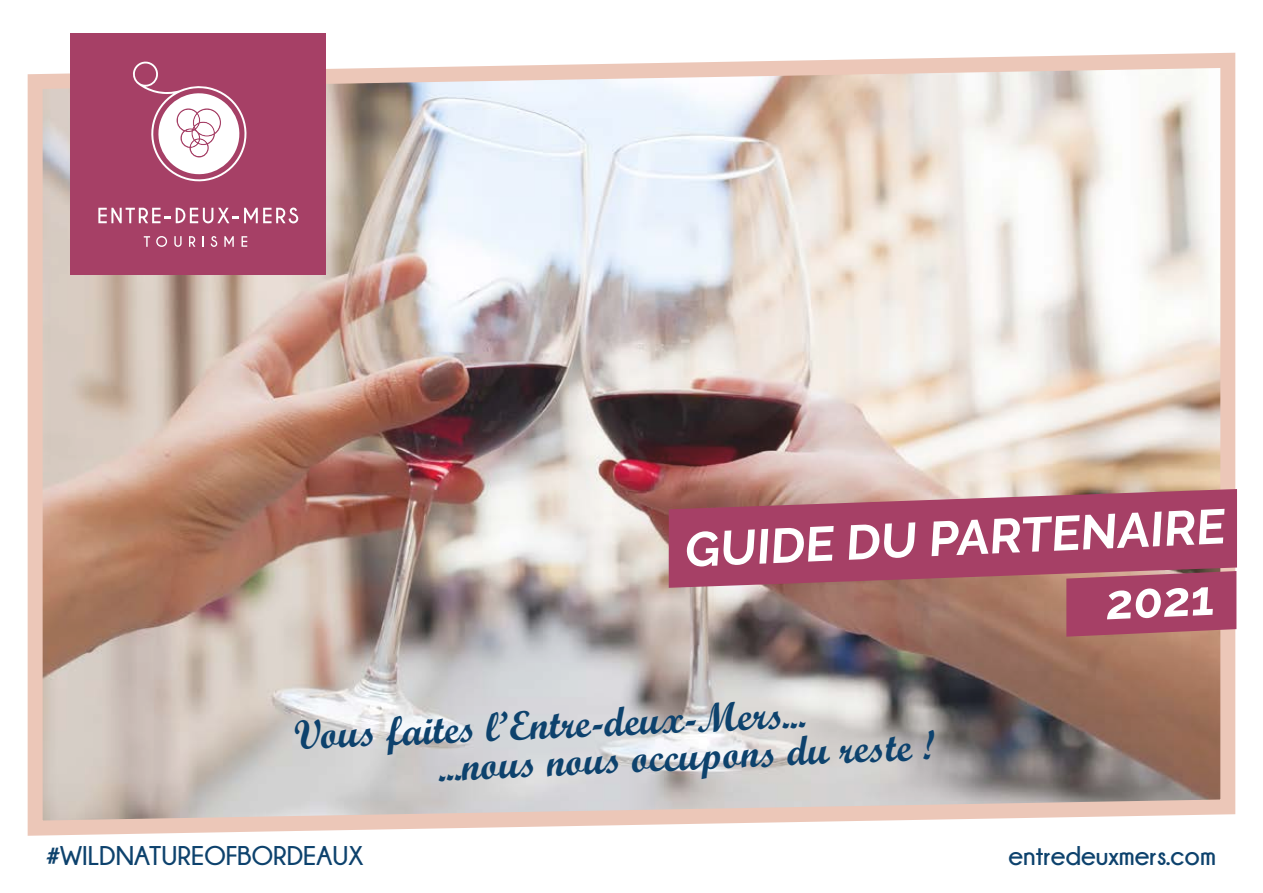
<style>
.page{position:relative;width:1263px;height:893px;background:#fff}
.page>*{position:absolute;margin:0;border:0;box-sizing:border-box;transform-origin:0 0}
.t1{font:700 48.6px/72.4px "Raleway";color:#fff}
.t2{font:40.65px "Script MT Bold";color:#0d426d}
.t3{font:700 27px "Champagne&Limousines";color:#0d426d}
</style>
<div class="page">
<img style="left:27px;top:51px;width:1210px;height:785px">
<div style="left:71px;top:33px;width:255px;height:242px;background:#a64066"></div>
<svg style="left:98px;top:208px;width:200px;height:15px"></svg>
<svg style="left:144px;top:236px;width:6px;height:11px"></svg>
<svg style="left:156px;top:236px;width:11px;height:11px"></svg>
<svg style="left:174px;top:236px;width:8px;height:11px"></svg>
<svg style="left:189px;top:236px;width:6px;height:11px"></svg>
<svg style="left:202px;top:236px;width:2px;height:11px"></svg>
<svg style="left:211px;top:236px;width:6px;height:11px"></svg>
<svg style="left:224px;top:236px;width:10px;height:11px"></svg>
<svg style="left:242px;top:236px;width:5px;height:11px"></svg>
<svg style="left:133px;top:61px;width:114px;height:121px"></svg>
<svg style="left:669px;top:489px;width:568px;height:99px;background:#a94d6a"></svg>
<svg style="left:1066px;top:571px;width:170px;height:66px;background:#a94a69"></svg>
<p class="t1" style="left:1098px;top:494px;width:125px;text-indent:-417px;rotate:-3deg">GUIDE DU PARTENAIRE<br>2021</p>
<p class="t2" style="left:293px;top:713px;width:513px;rotate:-3deg">Vous faites l’Entre-deux-Mers...</p>
<p class="t2" style="left:436px;top:744px;width:499px;rotate:-3deg">...nous nous occupons du reste !</p>
<p class="t3" style="left:47px;top:841px;width:318px">#WILDNATUREOFBORDEAUX</p>
<p class="t3" style="left:1008px;top:841px;width:209px">entredeuxmers.com</p>
</div>
